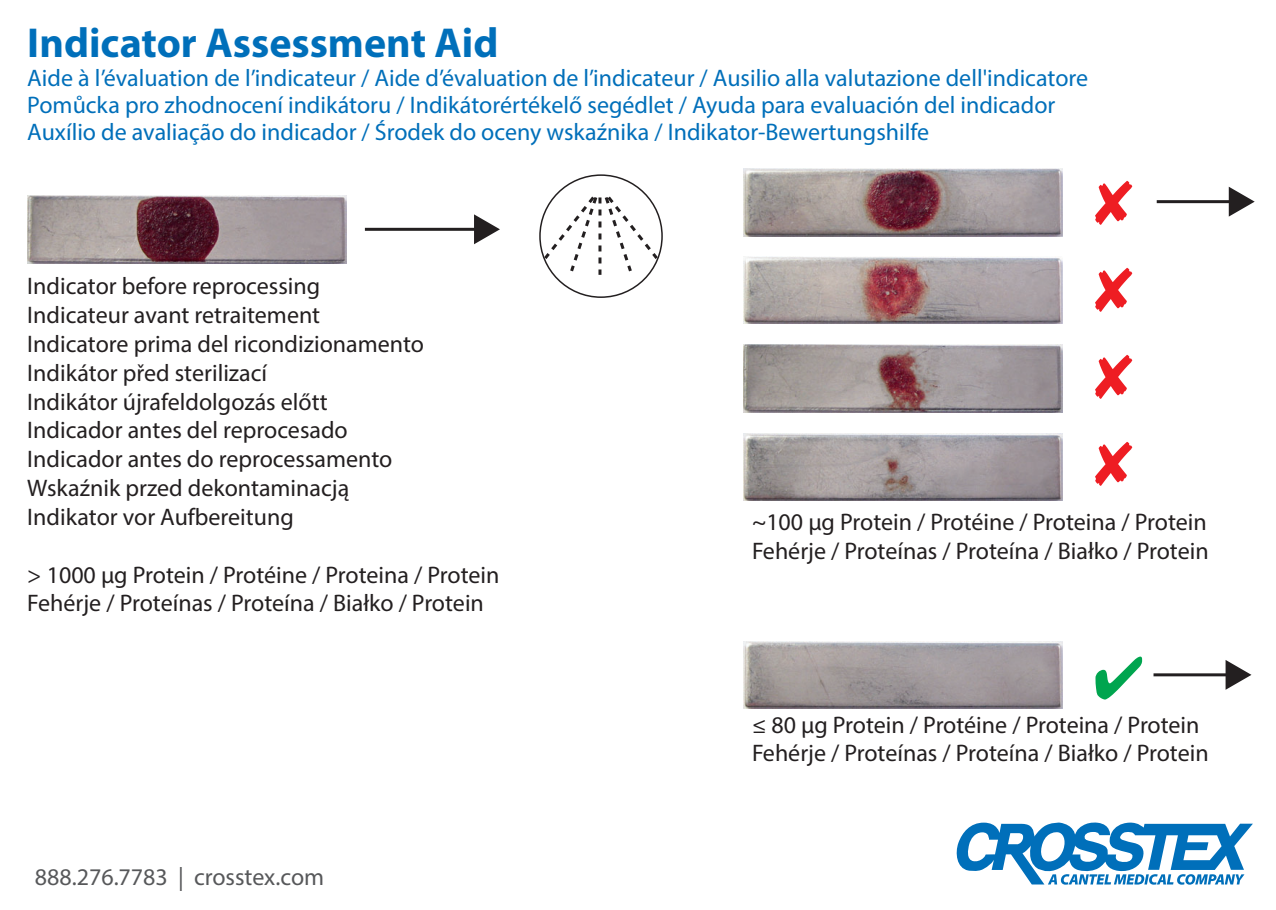
<style>
.page{position:relative;width:1276px;height:910px;background:#fff}
.page>*{position:absolute;margin:0;border:0;box-sizing:border-box;transform-origin:0 0}
.t1{font:60px/87px "Zapf Dingbats ITC";color:#ee1d23;text-align:justify}
.t2{font:700 42px "Myriad Pro";color:#006fba}
.t3{font:24px/28.8px "Myriad Pro";color:#231f20}
.t4{font:24px/27px "Myriad Pro";color:#006fba}
.t5{font:24px "Myriad Pro";color:#57585a}
</style>
<div class="page">
<svg style="left:956px;top:822px;width:297px;height:63px"></svg>
<img style="left:27px;top:195px;width:319px;height:68px">
<img style="left:743px;top:168px;width:319px;height:68px">
<img style="left:743px;top:256px;width:319px;height:68px">
<img style="left:743px;top:345px;width:319px;height:67px">
<img style="left:743px;top:433px;width:319px;height:68px">
<img style="left:743px;top:641px;width:319px;height:68px">
<hr style="left:365px;top:228px;width:113px;height:3px;background:#231f20">
<svg style="left:474px;top:214px;width:26px;height:30px"></svg>
<hr style="left:1156px;top:200px;width:77px;height:3px;background:#231f20">
<svg style="left:1228px;top:187px;width:26px;height:30px"></svg>
<hr style="left:1153px;top:673px;width:77px;height:3px;background:#231f20">
<svg style="left:1225px;top:660px;width:26px;height:30px"></svg>
<svg style="left:541px;top:193px;width:120px;height:82px"></svg>
<h2 class="t2" style="left:27px;top:16px;width:472px">Indicator Assessment Aid</h2>
<p class="t4" style="left:27px;top:64px;width:1062px">Aide à l’évaluation de l’indicateur / Aide d’évaluation de l’indicateur / Ausilio alla valutazione dell'indicatore<br>Pomůcka pro zhodnocení indikátoru / Indikátorértékelő segédlet / Ayuda para evaluación del indicador<br>Auxílio de avaliação do indicador / Środek do oceny wskaźnika / Indikator-Bewertungshilfe</p>
<p class="t3" style="left:27px;top:272px;width:398px">Indicator before reprocessing Indicateur avant retraitement Indicatore prima del ricondizionamento Indikátor před sterilizací<br>Indikátor újrafeldolgozás előtt Indicador antes del reprocesado Indicador antes do reprocessamento Wskaźnik przed dekontaminacją Indikator vor Aufbereitung</p>
<p class="t3" style="left:27px;top:560px;width:474px">&gt; 1000 μg Protein / Protéine / Proteina / Protein<br>Fehérje / Proteínas / Proteína / Białko / Protein</p>
<p class="t5" style="left:35px;top:862px;width:291px">888.276.7783 | crosstex.com</p>
<h1 class="t1" style="left:1093px;top:160px;width:42px">✘ ✘ ✘ ✘</h1>
<p class="t3" style="left:752px;top:507px;width:458px">~100 μg Protein / Protéine / Proteina / Protein<br>Fehérje / Proteínas / Proteína / Białko / Protein</p>
<p class="t3" style="left:752px;top:710px;width:458px">≤ 80 μg Protein / Protéine / Proteina / Protein<br>Fehérje / Proteínas / Proteína / Białko / Protein</p>
</div>
